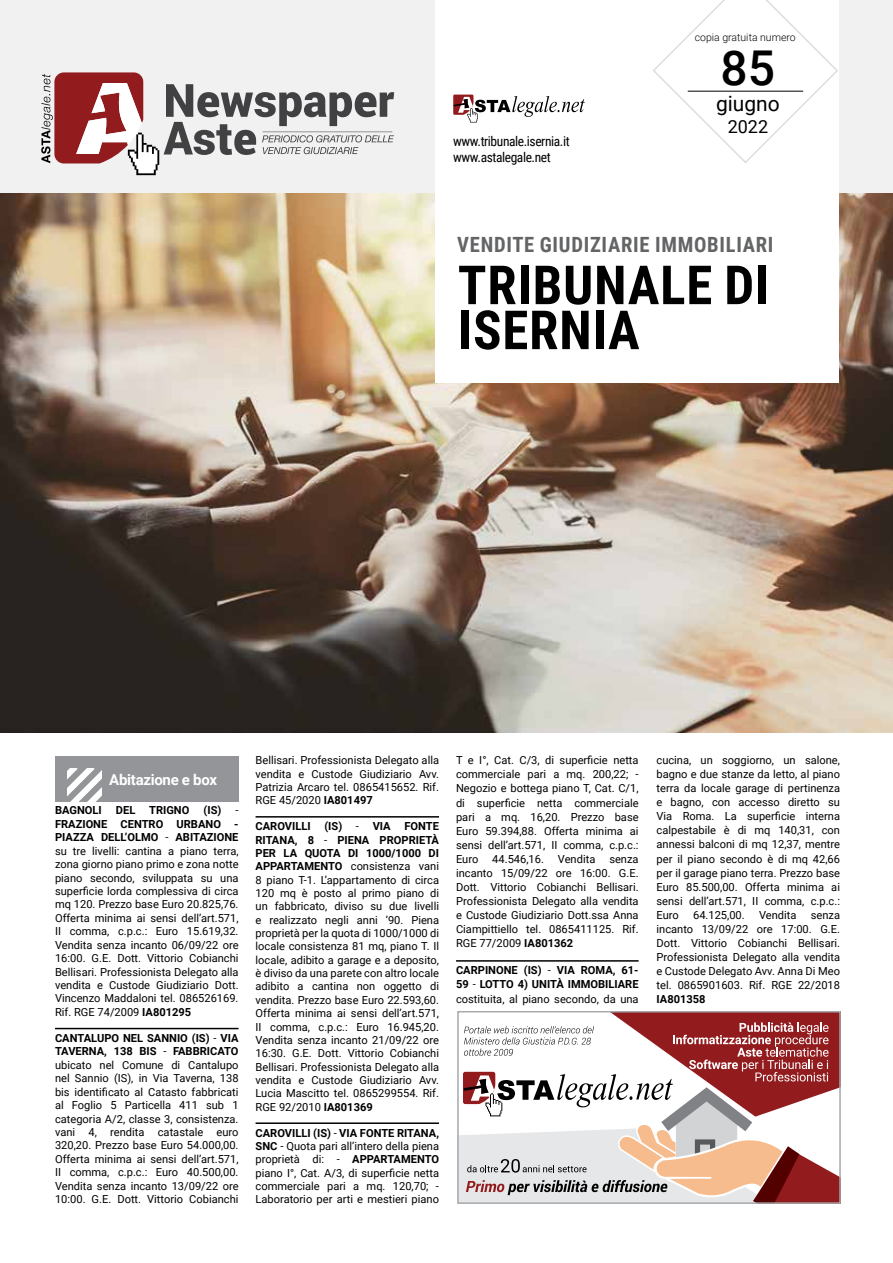
<style>
.page{position:relative;width:893px;height:1263px;background:#fff}
.page>*{position:absolute;margin:0;border:0;box-sizing:border-box;transform-origin:0 0}
.t1{font:700 54px "Roboto Condensed";letter-spacing:.015em;color:#000}
.t2{font:500 48px "Roboto";color:#000}
.t3{font:700 21px "Roboto Condensed";letter-spacing:.035em;color:#636466}
.t4{font:21px "Roboto";color:#000}
.t5{font:18px "Roboto";color:#000}
.t6{font:700 15px "Roboto";letter-spacing:-.02em;color:#fff}
.t7{font:13.5px/16.2px "Roboto Condensed";letter-spacing:-.03em;color:#000}
.t8{font:11.1px/13.4px "Roboto";color:#000;text-align:justify}
.t9{font:700 11.1px/14.1px "Roboto";color:#000;text-align:justify}
.t10{font:300 10.5px "Roboto";color:#000}
.s1{font-weight:700}
.s2{font-weight:400}
</style>
<div class="page">
<div style="left:0;top:0;width:893px;height:449px;background:#f1f1f2"></div>
<img style="left:1px;top:193px;width:892px;height:539px">
<div style="left:436px;top:0;width:403px;height:383px;background:#fff"></div>
<svg style="left:41px;top:72px;width:353px;height:103px"></svg>
<svg style="left:453px;top:95px;width:132px;height:27px"></svg>
<svg style="left:653px;top:0;width:185px;height:163px"></svg>
<hr style="left:688px;top:91px;width:115px;height:1px;background:#000">
<hr style="left:55px;top:1028px;width:184px;height:1px;background:#000">
<div style="left:55px;top:756px;width:184px;height:45px;background:#939598"></div>
<svg style="left:67px;top:768px;width:35px;height:33px"></svg>
<hr style="left:256px;top:816px;width:183px;height:1px;background:#000">
<hr style="left:256px;top:1122px;width:183px;height:2px;background:#000">
<hr style="left:456px;top:960px;width:183px;height:2px;background:#000">
<svg style="left:460px;top:1014px;width:378px;height:187px"></svg>
<div style="left:457px;top:1011px;width:384px;height:193px;border:2px solid #a7a9ac"></div>
<p class="t10" style="left:695px;top:30px;width:103px">copia gratuita numero</p>
<p class="t7" style="left:453px;top:132px;width:118px">www.tribunale.isernia.it www.astalegale.net</p>
<h2 class="t2" style="left:721px;top:34px;width:56px">85</h2>
<h3 class="t4" style="left:716px;top:89px;width:65px">giugno</h3>
<h3 class="t5" style="left:728px;top:114px;width:42px">2022</h3>
<h3 class="t3" style="left:457px;top:230px;width:318px">VENDITE GIUDIZIARIE IMMOBILIARI</h3>
<h1 class="t1" style="left:458px;top:247px;width:59px">TRIBUNALE</h1>
<h1 class="t1" style="left:724px;top:247px;width:21px">DI</h1>
<h1 class="t1" style="left:458px;top:292px;width:183px">ISERNIA</h1>
<h3 class="t6" style="left:109px;top:769px;width:109px">Abitazione e box</h3>
<p class="t9" style="left:55px;top:803px;width:48px">BAGNOLI</p>
<p class="t9" style="left:116px;top:803px;width:75px">DEL TRIGNO</p>
<p class="t9" style="left:204px;top:803px;width:19px">(IS)</p>
<p class="t8" style="left:235px;top:803px;width:5px">-</p>
<p class="t8" style="left:55px;top:817px;width:185px"><span class="s1">FRAZIONE CENTRO URBANO - PIAZZA DELL’OLMO</span> - <span class="s1">ABITAZIONE </span>su tre livelli: cantina a piano terra, zona giorno piano primo e zona notte piano secondo, sviluppata su una superficie lorda complessiva di circa mq 120. Prezzo base Euro 20.825,76.<br>Offerta minima ai sensi dell’art.571, II comma, c.p.c.: Euro 15.619,32.<br>Vendita senza incanto 06/09/22 ore 16:00. G.E. Dott. Vittorio Cobianchi Bellisari. Professionista Delegato alla vendita e Custode Giudiziario Dott.<br>Vincenzo Maddaloni tel. 086526169.<br>Rif. RGE 74/2009 <span class="s1">IA801295</span></p>
<p class="t8" style="left:55px;top:1031px;width:185px"><span class="s1">CANTALUPO NEL SANNIO (IS)</span> - <span class="s1">VIA TAVERNA, 138 BIS</span> - <span class="s1">FABBRICATO </span>ubicato nel Comune di Cantalupo nel Sannio (IS), in Via Taverna, 138 bis identificato al Catasto fabbricati al Foglio 5 Particella 411 sub 1 categoria A/2, classe 3, consistenza. vani 4, rendita catastale euro 320,20. Prezzo base Euro 54.000,00.<br>Offerta minima ai sensi dell’art.571, II comma, c.p.c.: Euro 40.500,00.<br>Vendita senza incanto 13/09/22 ore 10:00. G.E. Dott. Vittorio Cobianchi</p>
<p class="t8" style="left:256px;top:753px;width:185px">Bellisari. Professionista Delegato alla vendita e Custode Giudiziario Avv.<br>Patrizia Arcaro tel. 0865415652. Rif.<br>RGE 45/2020 <span class="s1">IA801497</span></p>
<p class="t8" style="left:256px;top:819px;width:185px"><span class="s1">CAROVILLI (IS)</span> - <span class="s1">VIA FONTE RITANA, 8</span> - <span class="s1">PIENA PROPRIETÀ PER LA QUOTA DI 1000/1000 DI APPARTAMENTO</span> consistenza vani 8 piano T-1. L’appartamento di circa 120 mq è posto al primo piano di un fabbricato, diviso su due livelli e realizzato negli anni ’90. Piena proprietà per la quota di 1000/1000 di locale consistenza 81 mq, piano T. Il locale, adibito a garage e a deposito, è diviso da una parete con altro locale adibito a cantina non oggetto di vendita. Prezzo base Euro 22.593,60.<br>Offerta minima ai sensi dell’art.571, II comma, c.p.c.: Euro 16.945,20.<br>Vendita senza incanto 21/09/22 ore 16:30. G.E. Dott. Vittorio Cobianchi Bellisari. Professionista Delegato alla vendita e Custode Giudiziario Avv.<br>Lucia Mascitto tel. 0865299554. Rif.<br>RGE 92/2010 <span class="s1">IA801369</span></p>
<p class="t8" style="left:256px;top:1125px;width:185px"><span class="s1">CAROVILLI (IS)</span> - <span class="s1">VIA FONTE RITANA, SNC</span> - Quota pari all’intero della piena proprietà di: - <span class="s1">APPARTAMENTO </span>piano I°, Cat. A/3, di superficie netta commerciale pari a mq. 120,70; - Laboratorio per arti e mestieri piano</p>
<p class="t8" style="left:456px;top:753px;width:184px;line-height:14.1px">T e I°, Cat. C/3, di superficie netta commerciale pari a mq. 200,22; - Negozio e bottega piano T, Cat. C/1, di superficie netta commerciale pari a mq. 16,20. Prezzo base Euro 59.394,88. Offerta minima ai sensi dell’art.571, II comma, c.p.c.:<br>Euro</p>
<p class="t8" style="left:492px;top:852px;width:53px">44.546,16.</p>
<p class="t8" style="left:558px;top:852px;width:39px">Vendita</p>
<p class="t8" style="left:456px;top:851px;width:184px;line-height:14.1px;text-indent:153px">senza incanto 15/09/22 ore 16:00. G.E.<br>Dott. Vittorio Cobianchi Bellisari.<br>Professionista Delegato alla vendita e Custode Giudiziario Dott.ssa Anna Ciampittiello tel. 0865411125. Rif.<br>RGE 77/2009 <span class="s1">IA801362</span></p>
<p class="t9" style="left:456px;top:963px;width:184px">CARPINONE (IS) <span class="s2">-</span> VIA ROMA, 61- 59 <span class="s2">-</span> LOTTO 4) UNITÀ IMMOBILIARE <span class="s2">costituita, al piano secondo, da una</span></p>
<p class="t8" style="left:657px;top:753px;width:185px;line-height:14.1px">cucina, un soggiorno, un salone, bagno e due stanze da letto, al piano terra da locale garage di pertinenza e bagno, con accesso diretto su Via Roma. La superficie interna calpestabile è di mq 140,31, con annessi balconi di mq 12,37, mentre per il piano secondo è di mq 42,66 per il garage piano terra. Prezzo base Euro 85.500,00. Offerta minima ai sensi dell’art.571, II comma, c.p.c.:<br>Euro</p>
<p class="t8" style="left:693px;top:908px;width:53px">64.125,00.</p>
<p class="t8" style="left:759px;top:908px;width:39px">Vendita</p>
<p class="t8" style="left:657px;top:907px;width:185px;line-height:14.1px;text-indent:154px">senza incanto 13/09/22 ore 17:00. G.E.<br>Dott. Vittorio Cobianchi Bellisari.<br>Professionista Delegato alla vendita e Custode Delegato Avv. Anna Di Meo tel. 0865901603. Rif. RGE 22/2018</p>
<p class="t9" style="left:657px;top:992px;width:51px">IA801358</p>
</div>
